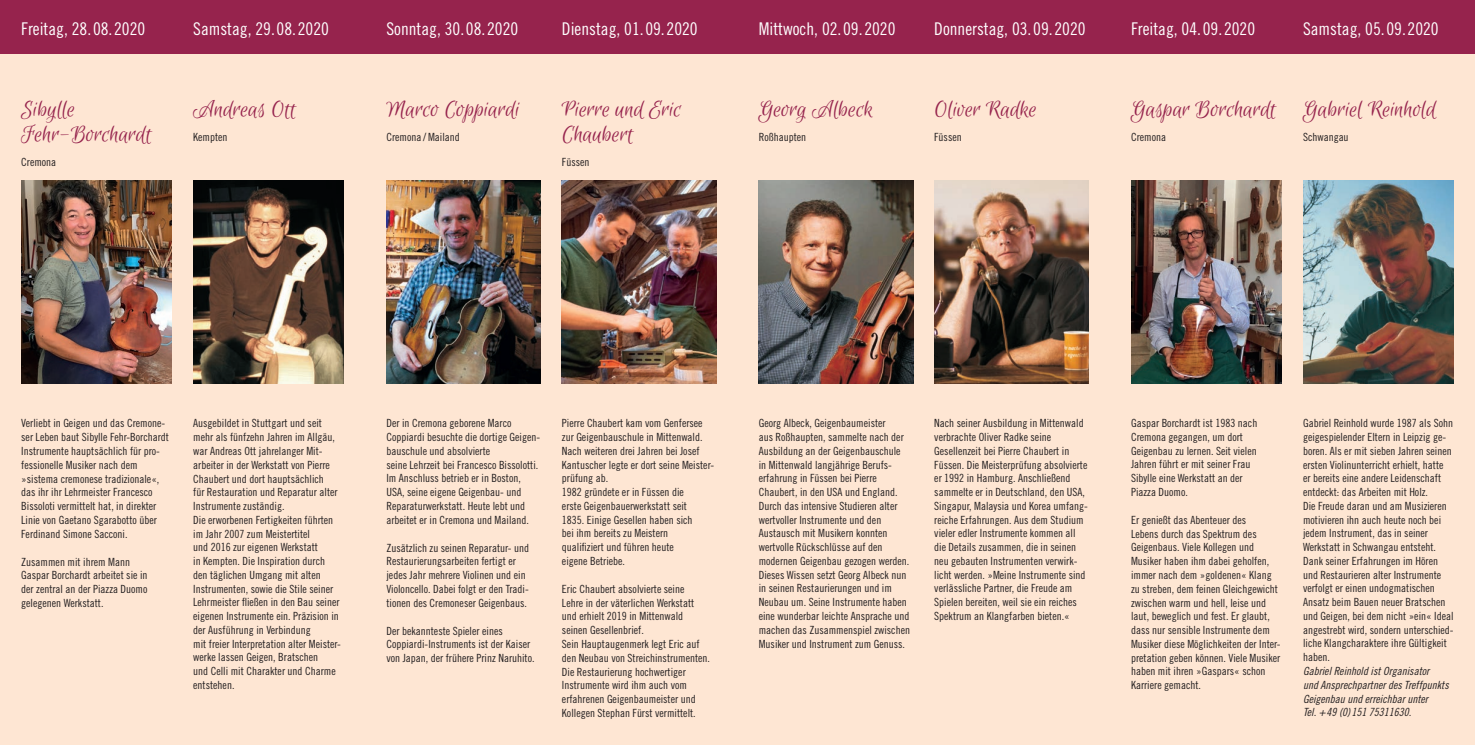
<style>
.page{position:relative;width:1475px;height:745px;background:#fff}
.page>*{position:absolute;margin:0;border:0;box-sizing:border-box;transform-origin:0 0}
.t1{font:25px/25px "Euphoria Script";color:#96234d}
.t2{font:17.5px "Trade Gothic Cond Eighteen";color:#fff}
.t3{font:11.25px/13.8px "Trade Gothic Cond Eighteen";color:#231f20}
.t4{font:11.25px/13.8px "Trade Gothic Cond Eighteen Obl";color:#231f20}
</style>
<div class="page">
<div style="left:0;top:0;width:1474px;height:744px;background:#fee6d3"></div>
<div style="left:0;top:0;width:1474px;height:53px;background:#96234d"></div>
<img style="left:21px;top:181px;width:151px;height:202px">
<img style="left:193px;top:181px;width:151px;height:202px">
<img style="left:386px;top:181px;width:154px;height:202px">
<img style="left:1303px;top:181px;width:150px;height:202px">
<img style="left:1131px;top:181px;width:150px;height:202px">
<img style="left:934px;top:181px;width:154px;height:202px">
<img style="left:758px;top:181px;width:154px;height:202px">
<img style="left:562px;top:181px;width:154px;height:202px">
<h2 class="t2" style="left:21px;top:18px;width:125px">Freitag, 28.08.2020</h2>
<h2 class="t2" style="left:193px;top:18px;width:137px">Samstag, 29.08.2020</h2>
<h1 class="t1" style="left:21px;top:98px;width:132px">Sibylle<br>Fehr-Borchardt</h1>
<p class="t3" style="left:21px;top:155px;width:36px">Cremona</p>
<h1 class="t1" style="left:193px;top:98px;width:104px">Andreas Ott</h1>
<p class="t3" style="left:193px;top:130px;width:36px">Kempten</p>
<h2 class="t2" style="left:386px;top:18px;width:133px">Sonntag, 30.08.2020</h2>
<h2 class="t2" style="left:562px;top:18px;width:137px">Dienstag, 01.09.2020</h2>
<h2 class="t2" style="left:758px;top:18px;width:138px">Mittwoch, 02.09.2020</h2>
<h2 class="t2" style="left:934px;top:18px;width:153px">Donnerstag, 03.09.2020</h2>
<h2 class="t2" style="left:1130px;top:18px;width:125px">Freitag, 04.09.2020</h2>
<h2 class="t2" style="left:1302px;top:18px;width:137px">Samstag, 05.09.2020</h2>
<h1 class="t1" style="left:386px;top:98px;width:135px">Marco Coppiardi</h1>
<p class="t3" style="left:386px;top:130px;width:75px">Cremona / Mailand</p>
<h1 class="t1" style="left:562px;top:98px;width:121px">Pierre und Eric<br>Chaubert</h1>
<p class="t3" style="left:562px;top:155px;width:29px">Füssen</p>
<h1 class="t1" style="left:758px;top:98px;width:116px">Georg Albeck</h1>
<p class="t3" style="left:758px;top:130px;width:49px">Roßhaupten</p>
<h1 class="t1" style="left:934px;top:98px;width:104px">Oliver Radke</h1>
<p class="t3" style="left:934px;top:130px;width:29px">Füssen</p>
<h1 class="t1" style="left:1130px;top:98px;width:147px">Gaspar Borchardt</h1>
<p class="t3" style="left:1130px;top:130px;width:36px">Cremona</p>
<h1 class="t1" style="left:1302px;top:98px;width:135px">Gabriel Reinhold</h1>
<p class="t3" style="left:1302px;top:130px;width:47px">Schwangau</p>
<p class="t3" style="left:21px;top:416px;width:149px">Verliebt in Geigen und das Cremone&shy;ser Leben baut Sibylle Fehr-Borchardt Instrumente hauptsächlich für pro&shy;fessionelle Musiker nach dem »sistema cremonese tradizionale«, das ihr ihr Lehrmeister Francesco Bissoloti vermittelt hat, in direkter Linie von Gaetano Sgarabotto über Ferdinand Simone Sacconi.</p>
<p class="t3" style="left:21px;top:554px;width:128px">Zusammen mit ihrem Mann<br>Gaspar Borchardt arbeitet sie in der zentral an der Piazza Duomo gelegenen Werkstatt.</p>
<p class="t3" style="left:193px;top:416px;width:149px">Ausgebildet in Stuttgart und seit mehr als fünfzehn Jahren im Allgäu, war Andreas Ott jahrelanger Mit&shy;arbeiter in der Werkstatt von Pierre Chaubert und dort hauptsächlich<br>für Restauration und Reparatur alter Instrumente zuständig.<br>Die erworbenen Fertigkeiten führten im Jahr 2007 zum Meistertitel<br>und 2016 zur eigenen Werkstatt<br>in Kempten. Die Inspiration durch den täglichen Umgang mit alten Instrumenten, sowie die Stile seiner Lehrmeister fließen in den Bau seiner eigenen Instrumente ein. Präzision in der Ausführung in Verbindung<br>mit freier Interpretation alter Meister&shy;werke lassen Geigen, Bratschen<br>und Celli mit Charakter und Charme entstehen.</p>
<p class="t3" style="left:386px;top:416px;width:155px">Der in Cremona geborene Marco Coppiardi besuchte die dortige Geigen&shy;bauschule und absolvierte<br>seine Lehrzeit bei Francesco Bissolotti.<br>Im Anschluss betrieb er in Boston, USA, seine eigene Geigenbau- und Reparaturwerkstatt. Heute lebt und arbeitet er in Cremona und Mailand.</p>
<p class="t3" style="left:386px;top:540px;width:144px">Zusätzlich zu seinen Reparatur- und Restaurierungsarbeiten fertigt er jedes Jahr mehrere Violinen und ein Violoncello. Dabei folgt er den Tradi&shy;tionen des Cremoneser Geigenbaus.</p>
<p class="t3" style="left:386px;top:623px;width:150px">Der bekannteste Spieler eines<br>Coppiardi-Instruments ist der Kaiser von Japan, der frühere Prinz Naruhito.</p>
<p class="t3" style="left:562px;top:416px;width:154px">Pierre Chaubert kam vom Genfersee zur Geigenbauschule in Mittenwald.<br>Nach weiteren drei Jahren bei Josef<br>Kantuscher legte er dort seine Meister&shy;prüfung ab.<br>1982 gründete er in Füssen die<br>erste Geigenbauerwerkstatt seit<br>1835. Einige Gesellen haben sich<br>bei ihm bereits zu Meistern<br>qualifiziert und führen heute<br>eigene Betriebe.</p>
<p class="t3" style="left:562px;top:581px;width:150px">Eric Chaubert absolvierte seine<br>Lehre in der väterlichen Werkstatt und erhielt 2019 in Mittenwald seinen Gesellenbrief.<br>Sein Hauptaugenmerk legt Eric auf den Neubau von Streichinstrumenten.<br>Die Restaurierung hochwertiger<br>Instrumente wird ihm auch vom erfahrenen Geigenbaumeister und<br>Kollegen Stephan Fürst vermittelt.</p>
<p class="t3" style="left:1130px;top:416px;width:128px">Gaspar Borchardt ist 1983 nach<br>Cremona gegangen, um dort<br>Geigenbau zu lernen. Seit vielen<br>Jahren führt er mit seiner Frau<br>Sibylle eine Werkstatt an der<br>Piazza Duomo.</p>
<p class="t3" style="left:1130px;top:512px;width:151px">Er genießt das Abenteuer des<br>Lebens durch das Spektrum des<br>Geigenbaus. Viele Kollegen und<br>Musiker haben ihm dabei geholfen, immer nach dem »goldenen« Klang zu streben, dem feinen Gleichgewicht zwischen warm und hell, leise und laut, beweglich und fest. Er glaubt, dass nur sensible Instrumente dem<br>Musiker diese Möglichkeiten der Inter&shy;pretation geben können. Viele Musiker haben mit ihren »Gaspars« schon<br>Karriere gemacht.</p>
<p class="t3" style="left:758px;top:416px;width:153px">Georg Albeck, Geigenbaumeister<br>aus Roßhaupten, sammelte nach der Ausbildung an der Geigenbauschule in Mittenwald langjährige Berufs&shy;erfahrung in Füssen bei Pierre Chaubert, in den USA und England.<br>Durch das intensive Studieren alter wertvoller Instrumente und den Austausch mit Musikern konnten wertvolle Rückschlüsse auf den modernen Geigenbau gezogen werden.<br>Dieses Wissen setzt Georg Albeck nun in seinen Restaurierungen und im Neubau um. Seine Instrumente haben eine wunderbar leichte Ansprache und machen das Zusammenspiel zwischen Musiker und Instrument zum Genuss.</p>
<p class="t3" style="left:934px;top:416px;width:155px">Nach seiner Ausbildung in Mittenwald verbrachte Oliver Radke seine Gesellenzeit bei Pierre Chaubert in Füssen. Die Meisterprüfung absolvierte er 1992 in Hamburg. Anschließend sammelte er in Deutschland, den USA, Singapur, Malaysia und Korea umfang&shy;reiche Erfahrungen. Aus dem Studium vieler edler Instrumente kommen all die Details zusammen, die in seinen neu gebauten Instrumenten verwirk&shy;licht werden. »Meine Instrumente sind verlässliche Partner, die Freude am Spielen bereiten, weil sie ein reiches Spektrum an Klangfarben bieten.«</p>
<p class="t3" style="left:1302px;top:416px;width:152px">Gabriel Reinhold wurde 1987 als Sohn geigespielender Eltern in Leipzig ge&shy;boren. Als er mit sieben Jahren seinen ersten Violinunterricht erhielt, hatte er bereits eine andere Leidenschaft entdeckt: das Arbeiten mit Holz.<br>Die Freude daran und am Musizieren motivieren ihn auch heute noch bei jedem Instrument, das in seiner Werkstatt in Schwangau entsteht.<br>Dank seiner Erfahrungen im Hören und Restaurieren alter Instrumente verfolgt er einen undogmatischen Ansatz beim Bauen neuer Bratschen und Geigen, bei dem nicht »ein« Ideal angestrebt wird, sondern unterschied&shy;liche Klangcharaktere ihre Gültigkeit haben.</p>
<p class="t4" style="left:1302px;top:663px;width:147px">Gabriel Reinhold ist Organisator<br>und Ansprechpartner des Treffpunkts<br>Geigenbau und erreichbar unter<br>Tel. +49 (0)151 75311630.</p>
</div>
